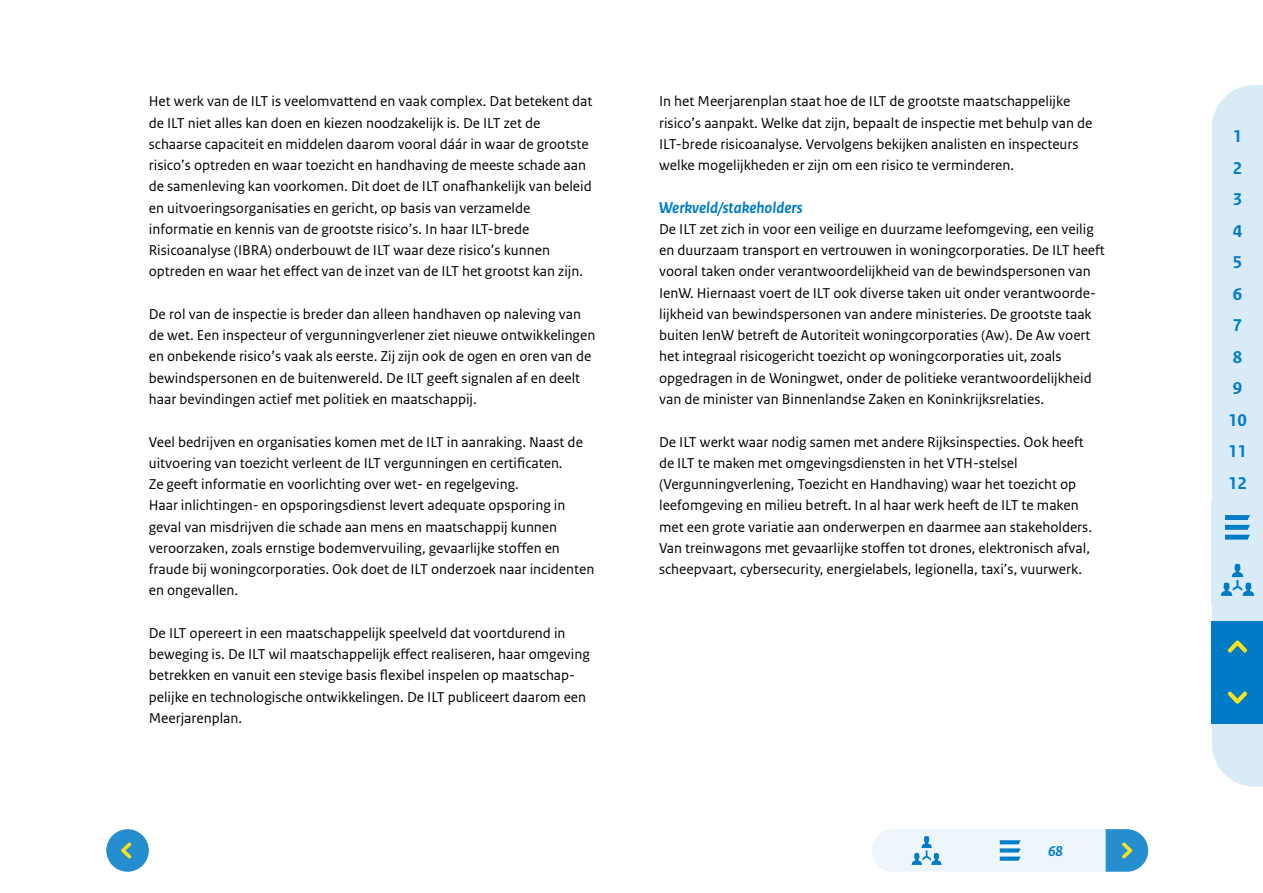
<style>
.page{position:relative;width:1263px;height:893px;background:#fff}
.page>*{position:absolute;margin:0;border:0;box-sizing:border-box;transform-origin:0 0}
.t1{font:700 18px/31.5px "Rijksoverheid Sans Text";color:#007bc7}
.H5_tussenkopje{font:italic 700 16.5px "Rijksoverheid Sans Text";color:#007bc7}
.t2{font:15px/21.3px "Rijksoverheid Sans Text";color:#000}
.t3{font:italic 700 15px "Rijksoverheid Sans Text";color:#007bc7}
</style>
<div class="page">
<svg style="left:1212px;top:85px;width:51px;height:702px;background:#b7d9ee"></svg>
<div style="left:872px;top:829px;width:276px;height:43px;background:#edf6fb;border-radius:21px"></div>
<svg style="left:1000px;top:840px;width:20px;height:21px"></svg>
<svg style="left:1106px;top:829px;width:42px;height:43px;background:#459ecd"></svg>
<div style="left:106px;top:829px;width:43px;height:43px;background:#248ecf;border-radius:50%"></div>
<svg style="left:121px;top:842px;width:11px;height:17px"></svg>
<svg style="left:912px;top:836px;width:29px;height:29px"></svg>
<p class="t2" style="left:149px;top:91px;width:445px">Het werk van de ILT is veelomvattend en vaak complex. Dat betekent dat de ILT niet alles kan doen en kiezen noodzakelijk is. De ILT zet de schaarse capaciteit en middelen daarom vooral dáár in waar de grootste risico’s optreden en waar toezicht en handhaving de meeste schade aan de samenleving kan voorkomen. Dit doet de ILT onafhankelijk van beleid en uitvoeringsorganisaties en gericht, op basis van verzamelde informatie en kennis van de grootste risico’s. In haar ILT-brede Risicoanalyse (IBRA) onderbouwt de ILT waar deze risico’s kunnen optreden en waar het effect van de inzet van de ILT het grootst kan zijn.</p>
<p class="t2" style="left:149px;top:304px;width:448px">De rol van de inspectie is breder dan alleen handhaven op naleving van de wet. Een inspecteur of vergunningverlener ziet nieuwe ontwikkelingen en onbekende risico’s vaak als eerste. Zij zijn ook de ogen en oren van de bewindspersonen en de buitenwereld. De ILT geeft signalen af en deelt haar bevindingen actief met politiek en maatschappij.</p>
<p class="t2" style="left:149px;top:431px;width:447px">Veel bedrijven en organisaties komen met de ILT in aanraking. Naast de uitvoering van toezicht verleent de ILT vergunningen en certificaten.<br>Ze geeft informatie en voorlichting over wet- en regelgeving.<br>Haar inlichtingen- en opsporingsdienst levert adequate opsporing in geval van misdrijven die schade aan mens en maatschappij kunnen veroorzaken, zoals ernstige bodemvervuiling, gevaarlijke stoffen en fraude bij woningcorporaties. Ook doet de ILT onderzoek naar incidenten en ongevallen.</p>
<p class="t2" style="left:149px;top:623px;width:442px">De ILT opereert in een maatschappelijk speelveld dat voortdurend in beweging is. De ILT wil maatschappelijk effect realiseren, haar omgeving betrekken en vanuit een stevige basis flexibel inspelen op maatschap&shy;pelijke en technologische ontwikkelingen. De ILT publiceert daarom een Meerjarenplan.</p>
<p class="t2" style="left:659px;top:91px;width:435px">In het Meerjarenplan staat hoe de ILT de grootste maatschappelijke risico’s aanpakt. Welke dat zijn, bepaalt de inspectie met behulp van de ILT-brede risicoanalyse. Vervolgens bekijken analisten en inspecteurs welke mogelijkheden er zijn om een risico te verminderen.</p>
<p class="H5_tussenkopje" style="left:659px;top:198px;width:145px">Werkveld/stakeholders</p>
<p class="t2" style="left:659px;top:219px;width:447px">De ILT zet zich in voor een veilige en duurzame leefomgeving, een veilig en duurzaam transport en vertrouwen in woningcorporaties. De ILT heeft vooral taken onder verantwoordelijkheid van de bewindspersonen van IenW. Hiernaast voert de ILT ook diverse taken uit onder verantwoorde&shy;lijkheid van bewindspersonen van andere ministeries. De grootste taak buiten IenW betreft de Autoriteit woningcorporaties (Aw). De Aw voert het integraal risicogericht toezicht op woningcorporaties uit, zoals opgedragen in de Woningwet, onder de politieke verantwoordelijkheid van de minister van Binnenlandse Zaken en Koninkrijksrelaties.</p>
<p class="t2" style="left:659px;top:431px;width:434px">De ILT werkt waar nodig samen met andere Rijksinspecties. Ook heeft de ILT te maken met omgevingsdiensten in het VTH-stelsel (Vergunningverlening, Toezicht en Handhaving) waar het toezicht op leefomgeving en milieu betreft. In al haar werk heeft de ILT te maken met een grote variatie aan onderwerpen en daarmee aan stakeholders.<br>Van treinwagons met gevaarlijke stoffen tot drones, elektronisch afval, scheepvaart, cybersecurity, energielabels, legionella, taxi’s, vuurwerk.</p>
<p class="t3" style="left:1048px;top:842px;width:16px">68</p>
<p class="t1" style="left:1228px;top:121px;width:20px">1<br>2<br>3<br>4<br>5<br>6<br>7<br>8<br>9<br>10<br>11<br>12</p>
</div>
